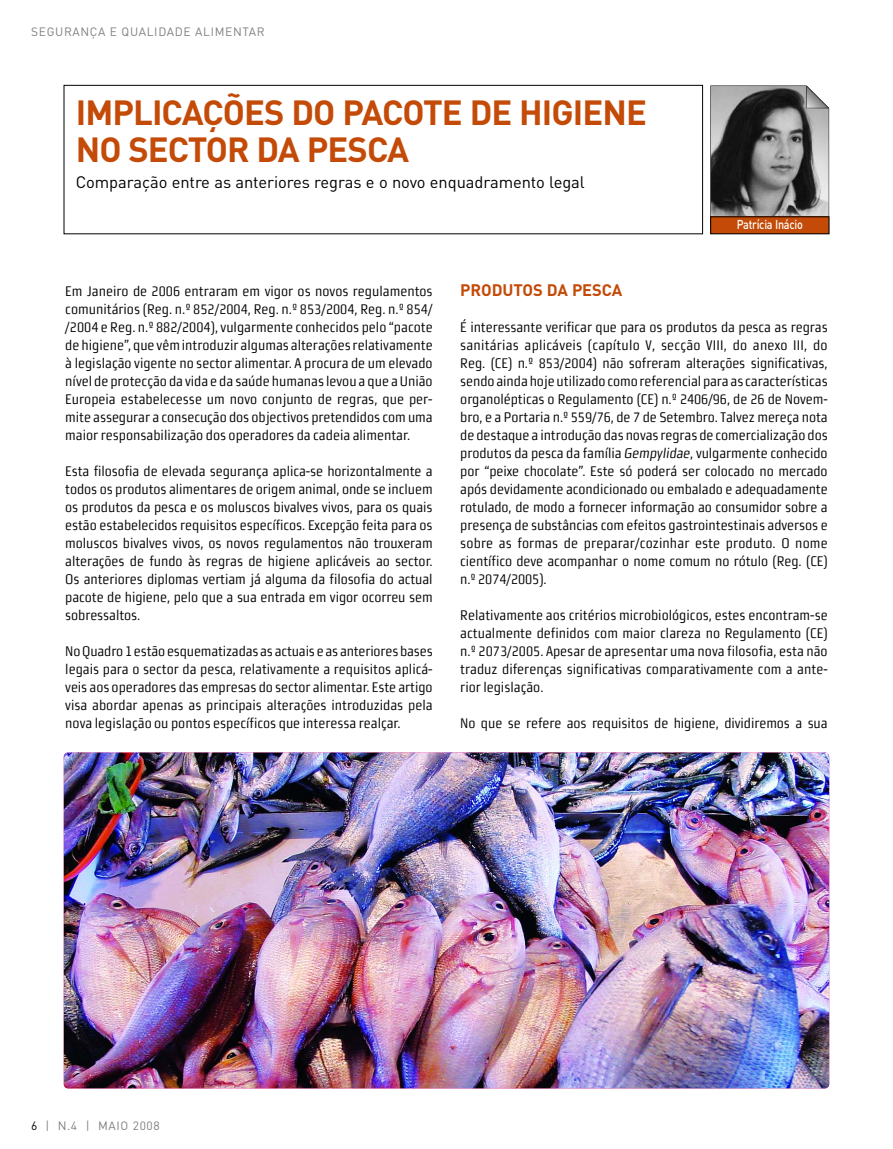
<style>
.page{position:relative;width:893px;height:1149px;background:#fff}
.page>*{position:absolute;margin:0;border:0;box-sizing:border-box;transform-origin:0 0}
.t1{font:700 34.5px/37.5px "DIN";letter-spacing:-.025em;color:#c44a07}
.t2{font:16.5px "DIN";letter-spacing:-.005em;color:#000}
.t3{font:700 16.5px "DIN";letter-spacing:-.005em;color:#c44a07}
.t4{font:13.95px/18px "Morgan Sn Cn Lining";color:#000;text-align:justify}
.t5{font:500 12.75px "DIN";letter-spacing:-.02em;color:#fff;scale:.85 1}
.t6{font:12px "DIN";letter-spacing:.05em;color:#808080}
.s1{font-style:italic}
.s2{color:#000}
</style>
<div class="page">
<div style="left:64px;top:85px;width:639px;height:149px;border:1px solid #000"></div>
<svg style="left:710px;top:85px;width:119px;height:149px;background:#756861"></svg>
<img style="left:64px;top:752px;width:765px;height:335px;border-radius:4px">
<p class="t6" style="left:31px;top:28px;width:235px">SEGURANÇA E QUALIDADE ALIMENTAR</p>
<h1 class="t1" style="left:76px;top:98px;width:573px">IMPLICAÇÕES DO PACOTE DE HIGIENE<br>NO SECTOR DA PESCA</h1>
<p class="t2" style="left:76px;top:176px;width:510px">Comparação entre as anteriores regras e o novo enquadramento legal</p>
<p class="t5" style="left:737px;top:220px;width:79px">Patrícia Inácio</p>
<p class="t4" style="left:65px;top:282px;width:369px">Em Janeiro de 2006 entraram em vigor os novos regulamentos comunitários (Reg. n.º 852/2004, Reg. n.º 853/2004, Reg. n.º 854/ /2004 e Reg. n.º 882/2004), vulgarmente conhecidos pelo “pacote de higiene”, que vêm introduzir algumas alterações relativamente à legislação vigente no sector alimentar. A procura de um elevado nível de protecção da vida e da saúde humanas levou a que a União Europeia estabelecesse um novo conjunto de regras, que per&shy;mite assegurar a consecução dos objectivos pretendidos com uma maior responsabilização dos operadores da cadeia alimentar.</p>
<p class="t4" style="left:65px;top:462px;width:369px">Esta filosofia de elevada segurança aplica-se horizontalmente a todos os produtos alimentares de origem animal, onde se incluem os produtos da pesca e os moluscos bivalves vivos, para os quais estão estabelecidos requisitos específicos. Excepção feita para os moluscos bivalves vivos, os novos regulamentos não trouxeram alterações de fundo às regras de higiene aplicáveis ao sector.<br>Os anteriores diplomas vertiam já alguma da filosofia do actual pacote de higiene, pelo que a sua entrada em vigor ocorreu sem sobressaltos.</p>
<p class="t4" style="left:65px;top:642px;width:369px">No Quadro 1 estão esquematizadas as actuais e as anteriores bases legais para o sector da pesca, relativamente a requisitos aplicá&shy;veis aos operadores das empresas do sector alimentar. Este artigo visa abordar apenas as principais alterações introduzidas pela nova legislação ou pontos específicos que interessa realçar.</p>
<p class="t3" style="left:460px;top:284px;width:164px">PRODUTOS DA PESCA</p>
<p class="t4" style="left:460px;top:318px;width:369px">É interessante verificar que para os produtos da pesca as regras sanitárias aplicáveis (capítulo V, secção VIII, do anexo III, do Reg. (CE) n.º 853/2004) não sofreram alterações significativas, sendo ainda hoje utilizado como referencial para as características organolépticas o Regulamento (CE) n.º 2406/96, de 26 de Novem&shy;bro, e a Portaria n.º 559/76, de 7 de Setembro. Talvez mereça nota de destaque a introdução das novas regras de comercialização dos produtos da pesca da família <span class="s1">Gempylidae</span>, vulgarmente conhecido por “peixe chocolate”. Este só poderá ser colocado no mercado após devidamente acondicionado ou embalado e adequadamente rotulado, de modo a fornecer informação ao consumidor sobre a presença de substâncias com efeitos gastrointestinais adversos e sobre as formas de preparar/cozinhar este produto. O nome científico deve acompanhar o nome comum no rótulo (Reg. (CE) n.º 2074/2005).</p>
<p class="t4" style="left:460px;top:606px;width:369px">Relativamente aos critérios microbiológicos, estes encontram-se actualmente definidos com maior clareza no Regulamento (CE) n.º 2073/2005. Apesar de apresentar uma nova filosofia, esta não traduz diferenças significativas comparativamente com a ante&shy;rior legislação.</p>
<p class="t4" style="left:460px;top:714px;width:369px">No que se refere aos requisitos de higiene, dividiremos a sua</p>
<p class="t6" style="left:31px;top:1121px;width:130px"><span class="s2">6</span> | N.4 | MAIO 2008</p>
</div>
